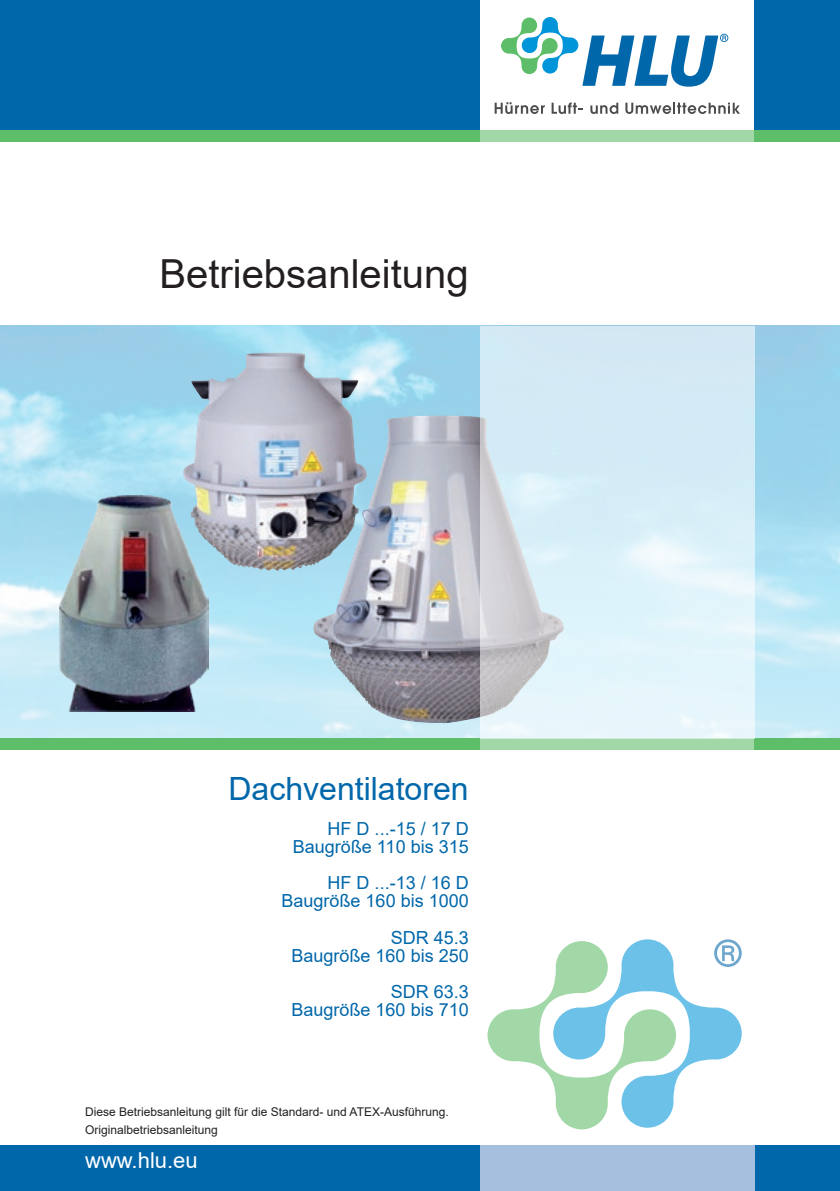
<style>
.page{position:relative;width:840px;height:1191px;background:#fff}
.page>*{position:absolute;margin:0;border:0;box-sizing:border-box;transform-origin:0 0}
.Titel{font:40px "Arial";color:#231f20}
.h1_rechtsbündig{font:32px "Arial";color:#0067aa}
.p_ohne_Blocksatz{font:22px "Arial";color:#fff}
.h1_rechtsbündig-2{font:18px "Arial";color:#0067aa}
.h1_untertitel{font:18px "Arial";color:#0067aa}
.p_ohne_Blocksatz-2{font:12px "Arial";color:#231f20}
</style>
<div class="page">
<img style="left:0;top:326px;width:839px;height:412px">
<div style="left:754px;top:0;width:85px;height:130px;background:#0067aa"></div>
<div style="left:0;top:0;width:479px;height:130px;background:#0067aa"></div>
<div style="left:0;top:130px;width:479px;height:12px;background:#5ebd68"></div>
<svg style="left:494px;top:102px;width:50px;height:12px"></svg>
<svg style="left:551px;top:102px;width:31px;height:12px"></svg>
<svg style="left:590px;top:103px;width:28px;height:11px"></svg>
<svg style="left:625px;top:103px;width:114px;height:11px"></svg>
<svg style="left:501px;top:17px;width:227px;height:70px"></svg>
<div style="left:754px;top:130px;width:85px;height:12px;background:#5ebd68"></div>
<div style="left:479px;top:130px;width:275px;height:12px;background:#a2d8a7"></div>
<div style="left:754px;top:1145px;width:85px;height:46px;background:#0067aa"></div>
<div style="left:0;top:1145px;width:479px;height:46px;background:#0067aa"></div>
<div style="left:479px;top:1145px;width:275px;height:46px;background:#a7bfdf"></div>
<div style="left:0;top:738px;width:479px;height:12px;background:#5ebd68"></div>
<div style="left:754px;top:738px;width:85px;height:12px;background:#5ebd68"></div>
<div style="left:479px;top:738px;width:275px;height:12px;background:#a2d8a7"></div>
<svg style="left:487px;top:939px;width:254px;height:190px"></svg>
<img style="left:312px;top:415px;width:167px;height:310px">
<svg style="left:479px;top:326px;width:275px;height:412px;background:#d8ebf3"></svg>
<img style="left:60px;top:495px;width:148px;height:216px">
<img style="left:181px;top:352px;width:189px;height:219px">
<p class="Titel" style="left:159px;top:247px;width:311px">Betriebsanleitung</p>
<p class="h1_rechtsbündig" style="left:228px;top:767px;width:242px">Dachventilatoren</p>
<p class="h1_rechtsbündig-2" style="left:327px;top:816px;width:143px">HF D ...-15 / 17 D</p>
<p class="h1_untertitel" style="left:292px;top:834px;width:177px">Baugröße 110 bis 315</p>
<p class="h1_rechtsbündig-2" style="left:327px;top:870px;width:143px">HF D ...-13 / 16 D</p>
<p class="h1_rechtsbündig-2" style="left:281px;top:888px;width:189px">Baugröße 160 bis 1000</p>
<p class="h1_rechtsbündig-2" style="left:390px;top:924px;width:80px">SDR 45.3</p>
<p class="h1_untertitel" style="left:291px;top:942px;width:179px">Baugröße 160 bis 250</p>
<p class="h1_rechtsbündig-2" style="left:390px;top:978px;width:80px">SDR 63.3</p>
<p class="h1_untertitel" style="left:291px;top:996px;width:179px">Baugröße 160 bis 710</p>
<p class="p_ohne_Blocksatz-2" style="left:85px;top:1103px;width:365px">Diese Betriebsanleitung gilt für die Standard- und ATEX-Ausführung.</p>
<p class="p_ohne_Blocksatz-2" style="left:85px;top:1121px;width:134px">Originalbetriebsanleitung</p>
<p class="p_ohne_Blocksatz" style="left:85px;top:1145px;width:114px">www.hlu.eu</p>
</div>
